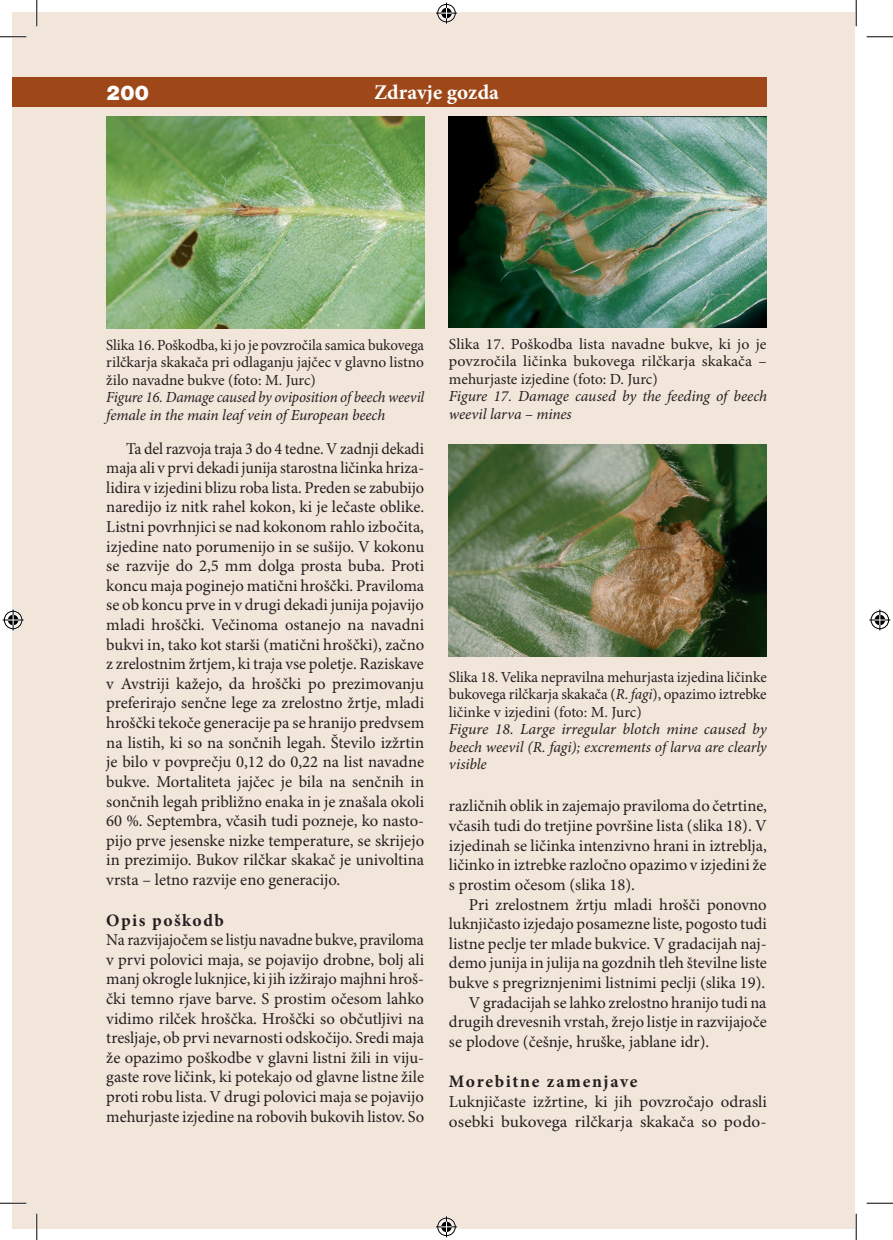
<style>
.page{position:relative;width:893px;height:1240px;background:#fff}
.page>*{position:absolute;margin:0;border:0;box-sizing:border-box;transform-origin:0 0}
.t1{font:700 21px "Minion Pro";letter-spacing:.005em;color:#fff}
.t2{font:21px "Nimbus San DEE Blac";color:#fff}
.t3{font:700 17.5px "Minion Pro";letter-spacing:.09em;color:#231f20}
.t4{font:16.62px/19.6px "Minion Pro";color:#231f20;text-align:justify}
.t5{font:15.4px/17.5px "Minion Pro";color:#231f20;text-align:justify}
.t6{font:italic 15.4px/17.5px "Minion Pro";letter-spacing:-.01em;color:#231f20}
.s1{font-style:normal}
.s2{font-style:italic}
</style>
<div class="page">
<div style="left:12px;top:12px;width:842px;height:1215px;background:#f2e5da"></div>
<div style="left:12px;top:78px;width:754px;height:29px;background:#9e4718"></div>
<img style="left:106px;top:116px;width:318px;height:213px">
<img style="left:448px;top:116px;width:318px;height:212px">
<img style="left:448px;top:444px;width:318px;height:212px">
<hr style="left:0;top:36px;width:26px;height:2px;background:#fff">
<hr style="left:0;top:1201px;width:26px;height:3px;background:#fff">
<hr style="left:36px;top:0;width:2px;height:26px;background:#fff">
<hr style="left:36px;top:1213px;width:2px;height:26px;background:#fff">
<svg style="left:0;top:36px;width:26px;height:1px"></svg>
<svg style="left:866px;top:36px;width:26px;height:1px"></svg>
<svg style="left:0;top:1202px;width:26px;height:1px"></svg>
<svg style="left:866px;top:1202px;width:26px;height:1px"></svg>
<svg style="left:36px;top:0;width:1px;height:26px"></svg>
<svg style="left:36px;top:1213px;width:1px;height:26px"></svg>
<svg style="left:855px;top:0;width:1px;height:26px"></svg>
<svg style="left:855px;top:1213px;width:1px;height:26px"></svg>
<svg style="left:436px;top:3px;width:21px;height:21px"></svg>
<svg style="left:436px;top:1216px;width:21px;height:21px"></svg>
<svg style="left:3px;top:609px;width:21px;height:21px"></svg>
<svg style="left:869px;top:609px;width:20px;height:21px"></svg>
<p class="t2" style="left:106px;top:81px;width:44px">200</p>
<p class="t1" style="left:374px;top:80px;width:126px">Zdravje gozda</p>
<p class="t5" style="left:106px;top:336px;width:319px">Slika 16. Poškodba, ki jo je povzročila samica bukovega rilčkarja skakača pri odlaganju jajčec v glavno listno žilo navadne bukve (foto: M. Jurc)</p>
<p class="t6" style="left:106px;top:389px;width:319px">Figure 16. Damage caused by oviposition of beech weevil female in the main leaf vein of European beech</p>
<p class="t4" style="left:106px;top:439px;width:319px;text-indent:20px">Ta del razvoja traja 3 do 4 tedne. V zadnji dekadi maja ali v prvi dekadi junija starostna ličinka hriza&shy;lidira v izjedini blizu roba lista. Preden se zabubijo naredijo iz nitk rahel kokon, ki je lečaste oblike.<br>Listni povrhnjici se nad kokonom rahlo izbočita, izjedine nato porumenijo in se sušijo. V kokonu se razvije do 2,5 mm dolga prosta buba. Proti koncu maja poginejo matični hroščki. Praviloma se ob koncu prve in v drugi dekadi junija pojavijo mladi hroščki. Večinoma ostanejo na navadni bukvi in, tako kot starši (matični hroščki), začno z zrelostnim žrtjem, ki traja vse poletje. Raziskave v Avstriji kažejo, da hroščki po prezimovanju preferirajo senčne lege za zrelostno žrtje, mladi hroščki tekoče generacije pa se hranijo predvsem na listih, ki so na sončnih legah. Število izžrtin je bilo v povprečju 0,12 do 0,22 na list navadne bukve. Mortaliteta jajčec je bila na senčnih in sončnih legah približno enaka in je znašala okoli 60 %. Septembra, včasih tudi pozneje, ko nasto&shy;pijo prve jesenske nizke temperature, se skrijejo in prezimijo. Bukov rilčkar skakač je univoltina vrsta – letno razvije eno generacijo.</p>
<p class="t3" style="left:106px;top:909px;width:119px">Opis poškodb</p>
<p class="t4" style="left:106px;top:930px;width:319px">Na razvijajočem se listju navadne bukve, praviloma v prvi polovici maja, se pojavijo drobne, bolj ali manj okrogle luknjice, ki jih izžirajo majhni hroš&shy;čki temno rjave barve. S prostim očesom lahko vidimo rilček hroščka. Hroščki so občutljivi na tresljaje, ob prvi nevarnosti odskočijo. Sredi maja že opazimo poškodbe v glavni listni žili in viju&shy;gaste rove ličink, ki potekajo od glavne listne žile proti robu lista. V drugi polovici maja se pojavijo mehurjaste izjedine na robovih bukovih listov. So</p>
<p class="t5" style="left:448px;top:336px;width:319px">Slika 17. Poškodba lista navadne bukve, ki jo je povzročila ličinka bukovega rilčkarja skakača – mehurjaste izjedine (foto: D. Jurc)</p>
<p class="t6" style="left:448px;top:388px;width:319px">Figure 17. Damage caused by the feeding of beech weevil larva <span class="s1">–</span> mines</p>
<p class="t5" style="left:448px;top:668px;width:319px">Slika 18. Velika nepravilna mehurjasta izjedina ličinke bukovega rilčkarja skakača (<span class="s2">R</span>. <span class="s2">fagi</span>), opazimo iztrebke ličinke v izjedini (foto: M. Jurc)</p>
<p class="t6" style="left:448px;top:721px;width:319px;text-align:justify">Figure 18. Large irregular blotch mine caused by beech weevil (R. fagi); excrements of larva are clearly visible</p>
<p class="t4" style="left:448px;top:797px;width:319px">različnih oblik in zajemajo praviloma do četrtine, včasih tudi do tretjine površine lista (slika 18). V izjedinah se ličinka intenzivno hrani in iztreblja, ličinko in iztrebke razločno opazimo v izjedini že s prostim očesom (slika 18).</p>
<p class="t4" style="left:468px;top:895px;width:299px">Pri zrelostnem žrtju mladi hrošči ponovno</p>
<p class="t4" style="left:448px;top:914px;width:319px">luknjičasto izjedajo posamezne liste, pogosto tudi</p>
<p class="t4" style="left:448px;top:934px;width:319px">listne peclje ter mlade bukvice. V gradacijah naj-</p>
<p class="t4" style="left:448px;top:953px;width:319px">demo junija in julija na gozdnih tleh številne liste</p>
<p class="t4" style="left:448px;top:973px;width:318px">bukve s pregriznjenimi listnimi peclji (slika 19).</p>
<p class="t4" style="left:468px;top:993px;width:299px">V gradacijah se lahko zrelostno hranijo tudi na</p>
<p class="t4" style="left:448px;top:1012px;width:319px">drugih drevesnih vrstah, žrejo listje in razvijajoče</p>
<p class="t4" style="left:448px;top:1032px;width:262px">se plodove (češnje, hruške, jablane idr).</p>
<p class="t3" style="left:448px;top:1071px;width:190px">Morebitne zamenjave</p>
<p class="t4" style="left:448px;top:1092px;width:319px">Luknjičaste izžrtine, ki jih povzročajo odrasli osebki bukovega rilčkarja skakača so podo-</p>
</div>
